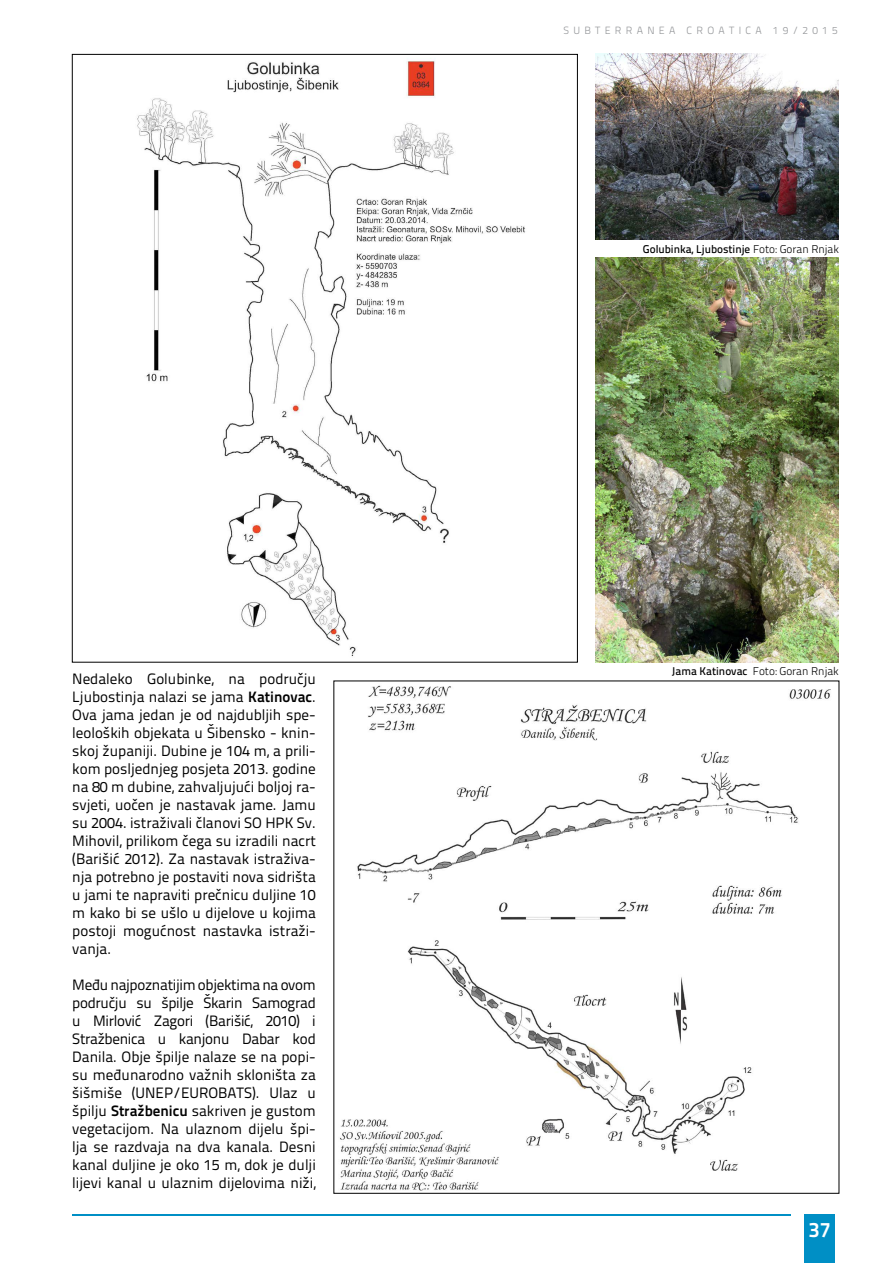
<style>
.page{position:relative;width:893px;height:1263px;background:#fff}
.page>*{position:absolute;margin:0;border:0;box-sizing:border-box;transform-origin:0 0}
.t1{font:21px "Titillium Maps 29 L 800 wt";color:#fff}
.t2{font:15px/18px "Titillium Text 22 L 400 wt";color:#000;text-align:justify}
.t3{font:11.25px "Titillium Text 22 L 600 wt";color:#000}
.t4{font:11.25px "Titillium Text 22 L 250 wt";color:#000}
.t5{font:10.5px "Titillium Text 22 L 250 wt";letter-spacing:.41em;color:#939598}
.s1{font-family:"Titillium Text 22 L 800 wt"}
.s2{font-family:"Titillium Text 22 L 250 wt"}
.s3{font-family:"Titillium Text 22 L 600 wt"}
</style>
<div class="page">
<div style="left:804px;top:1214px;width:31px;height:49px;background:#008fc5"></div>
<hr style="left:72px;top:1214px;width:719px;height:1px;background:#008fc5">
<img style="left:137px;top:61px;width:388px;height:595px">
<img style="left:595px;top:54px;width:244px;height:186px">
<img style="left:595px;top:257px;width:244px;height:405px">
<img style="left:340px;top:685px;width:491px;height:506px">
<p class="t2" style="left:72px;top:669px;width:245px">Nedaleko Golubinke, na području Ljubostinja nalazi se jama <span class="s1">Katinovac</span>.<br>Ova jama jedan je od najdubljih spe&shy;leoloških objekata u Šibensko - knin&shy;skoj županiji. Dubine je 104 m, a prili&shy;kom posljednjeg posjeta 2013. godine na 80 m dubine, zahvaljujući boljoj ra&shy;svjeti, uočen je nastavak jame. Jamu su 2004. istraživali članovi SO HPK Sv.<br>Mihovil, prilikom čega su izradili nacrt (Barišić 2012). Za nastavak istraživa&shy;nja potrebno je postaviti nova sidrišta u jami te napraviti prečnicu duljine 10 m kako bi se ušlo u dijelove u kojima postoji mogućnost nastavka istraži&shy;vanja.</p>
<p class="t2" style="left:72px;top:975px;width:245px">Među najpoznatijim objektima na ovom području su špilje Škarin Samograd u Mirlović Zagori (Barišić, 2010) i Stražbenica u kanjonu Dabar kod Danila. Obje špilje nalaze se na popi&shy;su međunarodno važnih skloništa za šišmiše (UNEP/EUROBATS). Ulaz u špilju <span class="s1">Stražbenicu</span> sakriven je gustom vegetacijom. Na ulaznom dijelu špi&shy;lja se razdvaja na dva kanala. Desni kanal duljine je oko 15 m, dok je dulji lijevi kanal u ulaznim dijelovima niži,</p>
<p class="t5" style="left:563px;top:23px;width:276px">SUBTERRANEA CROATICA 19/2015</p>
<p class="t3" style="left:643px;top:240px;width:198px">Golubinka, Ljubostinje <span class="s2">Foto: Goran Rnjak</span></p>
<p class="t4" style="left:672px;top:663px;width:168px"><span class="s3">Jama Katinovac</span> Foto: Goran Rnjak</p>
<h1 class="t1" style="left:809px;top:1213px;width:24px">37</h1>
</div>
